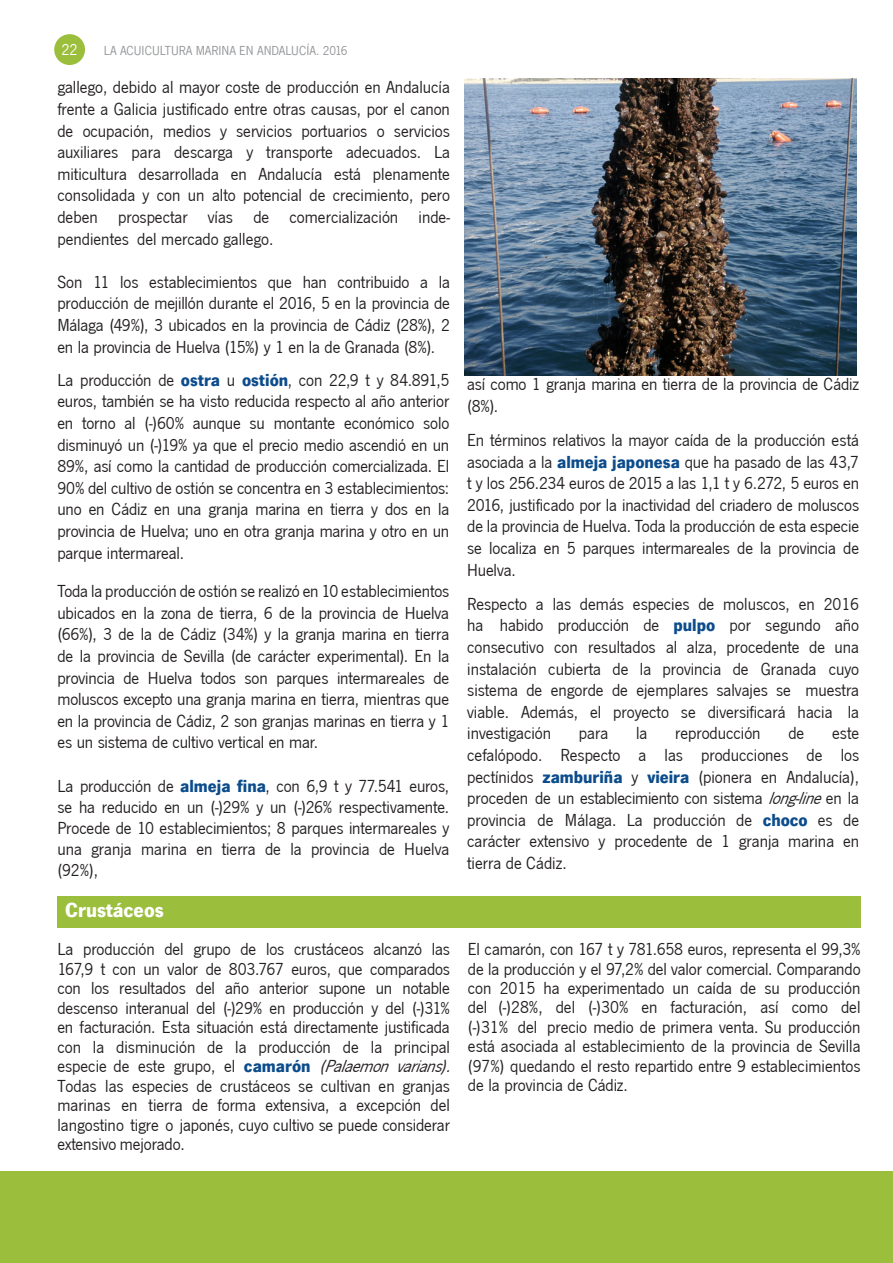
<style>
.page{position:relative;width:893px;height:1263px;background:#fff}
.page>*{position:absolute;margin:0;border:0;box-sizing:border-box;transform-origin:0 0}
.t1{font:700 21px "News Got T";letter-spacing:-.005em;color:#fff}
.Body_Text{font:18px/21.6px "News Got T";color:#231f20;text-align:justify}
.t2{font:16.5px "News Got T";color:#fff}
.t3{font:13.5px "News Got T";color:#939598}
.s1{font-style:inherit}
.s2{font-weight:700;color:#0c4c8c}
.s3{font-style:italic}
</style>
<div class="page">
<div style="left:54px;top:34px;width:31px;height:31px;background:#9bbe3c;border-radius:50%"></div>
<div style="left:0;top:1171px;width:893px;height:92px;background:#9bbe3c"></div>
<img style="left:464px;top:79px;width:392px;height:297px">
<div style="left:57px;top:897px;width:803px;height:31px;background:#9bbe3c"></div>
<p class="t2" style="left:62px;top:40px;width:18px">22</p>
<p class="t3" style="left:104px;top:43px;width:245px">LA ACUICULTURA MARINA EN ANDALUCÍA. 2016</p>
<p class="Body_Text" style="left:57px;top:77px;width:394px">gallego, debido al mayor coste de producción en Andalucía frente a Galicia justificado entre otras causas, por el canon de ocupación, medios y servicios portuarios o servicios auxiliares para descarga y transporte adecuados. La miticultura desarrollada en Andalucía está plenamente consolidada y con un alto potencial de crecimiento, pero debe<span class="s1">n</span> prospectar vías de comercialización inde&shy;pendientes del mercado gallego.</p>
<p class="Body_Text" style="left:57px;top:271px;width:394px">Son 11 los establecimientos que han contribuido a la producción de mejillón durante el 2016, 5 en la provincia de Málaga (49%), 3 ubicados en la provincia de Cádiz (28%), 2 en la provincia de Huelva (15%) y 1 en la de Granada (8%).</p>
<p class="Body_Text" style="left:57px;top:369px;width:393px">La producción de <span class="s2">ostra</span> u <span class="s2">ostión</span>, con 22,9 t y 84.891,5 euros, también se ha visto reducida respecto al año anterior en torno al (-)60% aunque su montante económico solo disminuyó un (-)19% ya que el precio medio ascendió en un 89%, así como la cantidad de producción comercializada. El 90% del cultivo de ostión se concentra en 3 establecimientos: uno en Cádiz en una granja marina en tierra y dos en la provincia de Huelva; uno en otra granja marina y otro en un parque intermareal.</p>
<p class="Body_Text" style="left:57px;top:581px;width:393px">Toda la producción de ostión se realizó en 10 establecimientos ubicados en la zona de tierra, 6 de la provincia de Huelva (66%), 3 de la de Cádiz (34%) y la granja marina en tierra de la provincia de Sevilla (de carácter experimental). En la provincia de Huelva todos son parques intermareales de moluscos excepto una granja marina en tierra, mientras que en la provincia de Cádiz, 2 son granjas marinas en tierra y 1 es un sistema de cultivo vertical en mar.</p>
<p class="Body_Text" style="left:57px;top:775px;width:393px;line-height:21px">La producción de <span class="s2">almeja fina</span>, con 6,9 t y 77.541 euros, se ha reducido en un (-)29% y un (-)26% respectivamente.<br>Procede de 10 establecimientos; 8 parques intermareales y una granja marina en tierra de la provincia de Huelva (92%),</p>
<p class="t1" style="left:65px;top:897px;width:100px">Crustáceos</p>
<p class="Body_Text" style="left:467px;top:374px;width:393px">así como 1 granja marina en tierra de la provincia de Cádiz (8%).</p>
<p class="Body_Text" style="left:467px;top:429px;width:393px">En términos relativos la mayor caída de la producción está asociada a la <span class="s2">almeja japonesa</span> que ha pasado de las 43,7 t y los 256.234 euros de 2015 a las 1,1 t y 6.272, 5 euros en 2016, justificado por la inactividad del criadero de moluscos de la provincia de Huelva. Toda la producción de esta especie se localiza en 5 parques intermareales de la provincia de Huelva.</p>
<p class="Body_Text" style="left:467px;top:593px;width:393px">Respecto a las demás especies de moluscos, en 2016 ha habido producción de <span class="s2">pulpo</span> por segundo año consecutivo <span class="s1">con resultados</span> al alza, procedente de una instalación cubierta de la provincia de Granada cuyo sistema de engorde de ejemplares salvajes se muestra viable<span class="s1">. A</span>demás<span class="s1">,</span> el proyecto se diversificará hacia la investigación</p>
<p class="Body_Text" style="left:579px;top:723px;width:31px">para</p>
<p class="Body_Text" style="left:636px;top:723px;width:13px">la</p>
<p class="Body_Text" style="left:675px;top:723px;width:87px">reproducción</p>
<p class="Body_Text" style="left:788px;top:723px;width:18px">de</p>
<p class="Body_Text" style="left:467px;top:723px;width:393px;text-indent:365px">este cefal<span class="s1">ó</span>podo. Respecto a las producciones de los pectínidos <span class="s2">zamburiña</span> y <span class="s2">vieira</span> (pionera en Andalucía), proceden de un establecimiento con sistema <span class="s3">long-line</span>en la provincia de Málaga. La producción de <span class="s2">choco</span> es de carácter extensivo y procedente de 1 granja marina en tierra de Cádiz.</p>
<p class="Body_Text" style="left:57px;top:940px;width:400px;line-height:19.5px;text-align:left">La producción del grupo de los crustáceos alcanzó las 167,9 t con un valor de 803.767 euros, que comparados con los resultados del año anterior supone un notable descenso interanual del (-)29% en producción y del (-)31% en facturación. Esta situación está directamente justificada con la disminución de la producción de la principal especie de este grupo, el <span class="s2">camarón</span> <span class="s3">(Palaemonvarians).<br></span>Todas las especies de crustáceos se cultivan en granjas marinas en tierra de forma extensiva, a excepción del langostino tigre o japonés<span class="s1">,</span> cuyo cultivo se puede considerar extensivo mejorado.</p>
<p class="Body_Text" style="left:468px;top:939px;width:394px;line-height:19.5px">El camarón, con 167 t y 781.658 euros, representa el 99,3% de la producción y el 97,2% del valor comercial. Comparando con 2015 ha experimentado un caída de su producción del (-)28%, del (-)30% en facturación<span class="s1">,</span> así como del (-)31% del precio medio de primera venta. Su producción está asociada al establecimiento de la provincia de Sevilla (97%) quedando el resto repartid<span class="s1">o</span> entre 9 establecimientos de la provincia de Cádiz.</p>
</div>
